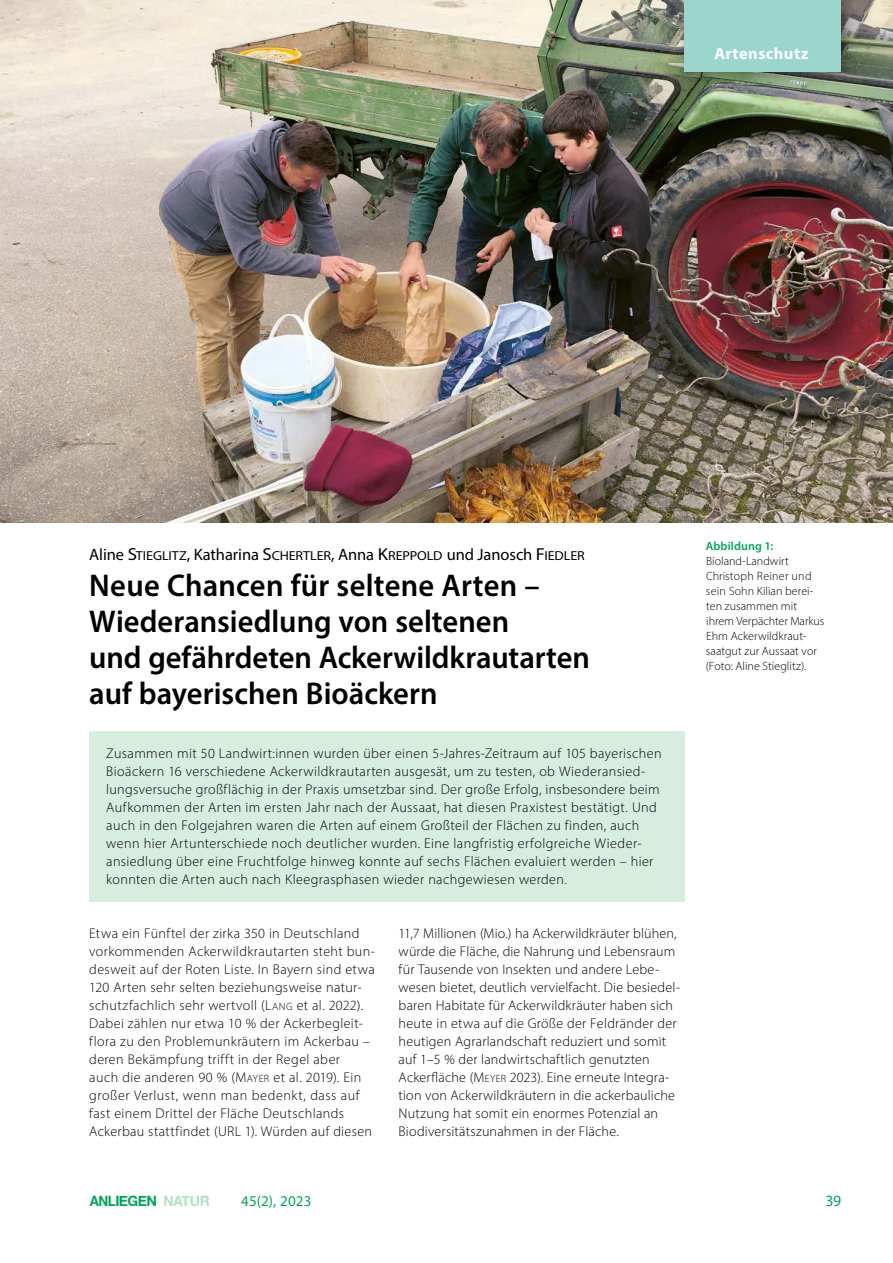
<style>
.page{position:relative;width:893px;height:1263px;background:#fff}
.page>*{position:absolute;margin:0;border:0;box-sizing:border-box;transform-origin:0 0}
.H__Haupttitel{font:600 31.5px/36px "Myriad Pro";color:#000}
.Autor{font:16.5px "Myriad Pro";letter-spacing:-.005em;color:#000}
.Kolumne_Anfangsseite{font:700 16.5px "Myriad Pro";letter-spacing:.03em;color:#fff}
.t1{font:15.75px "Myriad Pro";color:#00a657}
.t2{font:15px "Myriad Pro";letter-spacing:.01em;color:#00a657}
.t3{font:700 14.25px "Helvetica Neue";letter-spacing:-.035em;color:#00a657;scale:.94 1}
.P__Fließtext_2Sp{font:300 14.1px/18px "Myriad Pro";letter-spacing:.025em;color:#000}
.Bildlegende_linksbün{font:300 12px/15px "Myriad Pro";color:#000}
.Bildlegende_Headline{font:600 12px "Myriad Pro";letter-spacing:.01em;color:#00a657}
.s1{font-size:17.4px}
.s2{font-size:13.05px}
.s3{font-style:inherit}
.s4{font-size:10.65px}
.s5{color:rgb(104 193 135/.5)}
</style>
<div class="page">
<div style="left:89px;top:731px;width:596px;height:171px;background:#d7eddf"></div>
<img style="left:0;top:0;width:893px;height:523px">
<div style="left:674px;top:0;width:184px;height:89px;background:#000;opacity:.4"></div>
<div style="left:685px;top:0;width:156px;height:71px;background:#9ad6cc"></div>
<p class="Kolumne_Anfangsseite" style="left:714px;top:43px;width:96px">Artenschutz</p>
<p class="Autor" style="left:89px;top:544px;width:497px">Aline <span class="s1">S</span><span class="s2">TIEGLITZ</span>, Katharina <span class="s1">S</span><span class="s2">CHERTLER</span>, Anna <span class="s1">K</span><span class="s2">REPPOLD</span> und Janosch <span class="s1">F</span><span class="s2">IEDLER</span></p>
<p class="H__Haupttitel" style="left:89px;top:566px;width:502px">Neue Chancen für seltene Arten –<br>Wiederansiedlung von seltenen<br>und gefährdeten Ackerwildkrautarten auf bayerischen Bioäckern</p>
<p class="P__Fließtext_2Sp" style="left:106px;top:744px;width:557px">Zusammen mit 50 Landwirt:innen wurden über einen 5-Jahres-Zeitraum auf 105 bayerischen Bioäckern 16 verschiedene Ackerwildkrautarten ausgesät, um zu testen, ob Wiederansied&shy;lungsversuche großflächig in der Praxis umsetzbar sind. Der große Erfolg, insbesondere beim Aufkommen der Arten im ersten Jahr nach der Aussaat, hat diesen Praxistest bestätigt. Und auch in den Folgejahren waren die Arten auf einem Großteil der Flächen zu finden, auch wenn hier Artunterschiede noch deutlicher wurden. Eine langfristig erfolgreiche Wieder&shy;ansiedlung über eine Fruchtfolge hinweg konnte auf sechs Flächen evaluiert werden – hier konnten die Arten auch nach Kleegrasphasen wieder nachgewiesen werden.</p>
<p class="P__Fließtext_2Sp" style="left:89px;top:924px;width:287px">Etwa ein Fünftel der zirka 350 in Deutschland vorkommenden Ackerwildkrautarten steht bun&shy;desweit auf der Roten Liste. In Bayern sind etwa 120 Arten sehr selten beziehungsweise natur&shy;schutzfachlich sehr wertvoll (<span class="s3">L</span><span class="s4">ANG</span> et al. 2022).<br>Dabei zählen nur etwa 10 % der Ackerbegleit&shy;flora zu den Problemunkräutern im Ackerbau – deren Bekämpfung trifft in der Regel aber<br>auch die anderen 90 % (<span class="s3">M</span><span class="s4">AYER</span> et al. 2019). Ein großer Verlust, wenn man bedenkt, dass auf fast einem Drittel der Fläche Deutschlands Ackerbau stattfindet (URL 1). Würden auf diesen</p>
<p class="P__Fließtext_2Sp" style="left:399px;top:924px;width:283px">11,7 Millionen (Mio.) ha Ackerwildkräuter blühen, würde die Fläche, die Nahrung und Lebensraum für Tausende von Insekten und andere Lebe&shy;wesen bietet, deutlich vervielfacht. Die besiedel&shy;baren Habitate für Ackerwildkräuter haben sich heute in etwa auf die Größe der Feldränder der heutigen Agrarlandschaft reduziert und somit auf 1–5 % der landwirtschaftlich genutzten Ackerfläche (<span class="s3">M</span><span class="s4">EYER</span> 2023). Eine erneute Integra&shy;tion von Ackerwildkräutern in die ackerbauliche Nutzung hat somit ein enormes Potenzial an Biodiversitätszunahmen in der Fläche.</p>
<p class="Bildlegende_Headline" style="left:706px;top:538px;width:69px">Abbildung 1:</p>
<p class="Bildlegende_linksbün" style="left:706px;top:553px;width:120px">Bioland-Landwirt<br>Christoph Reiner und sein Sohn Kilian berei&shy;ten zusammen mit ihrem Verpächter Markus<br>Ehm Ackerwildkraut&shy;saatgut zur Aussaat vor (Foto: Aline Stieglitz).</p>
<p class="t3" style="left:90px;top:1189px;width:129px">ANLIEGEN <span class="s5">NATUR</span></p>
<p class="t2" style="left:241px;top:1191px;width:72px">45(2), 2023</p>
<p class="t1" style="left:825px;top:1191px;width:17px">39</p>
</div>
